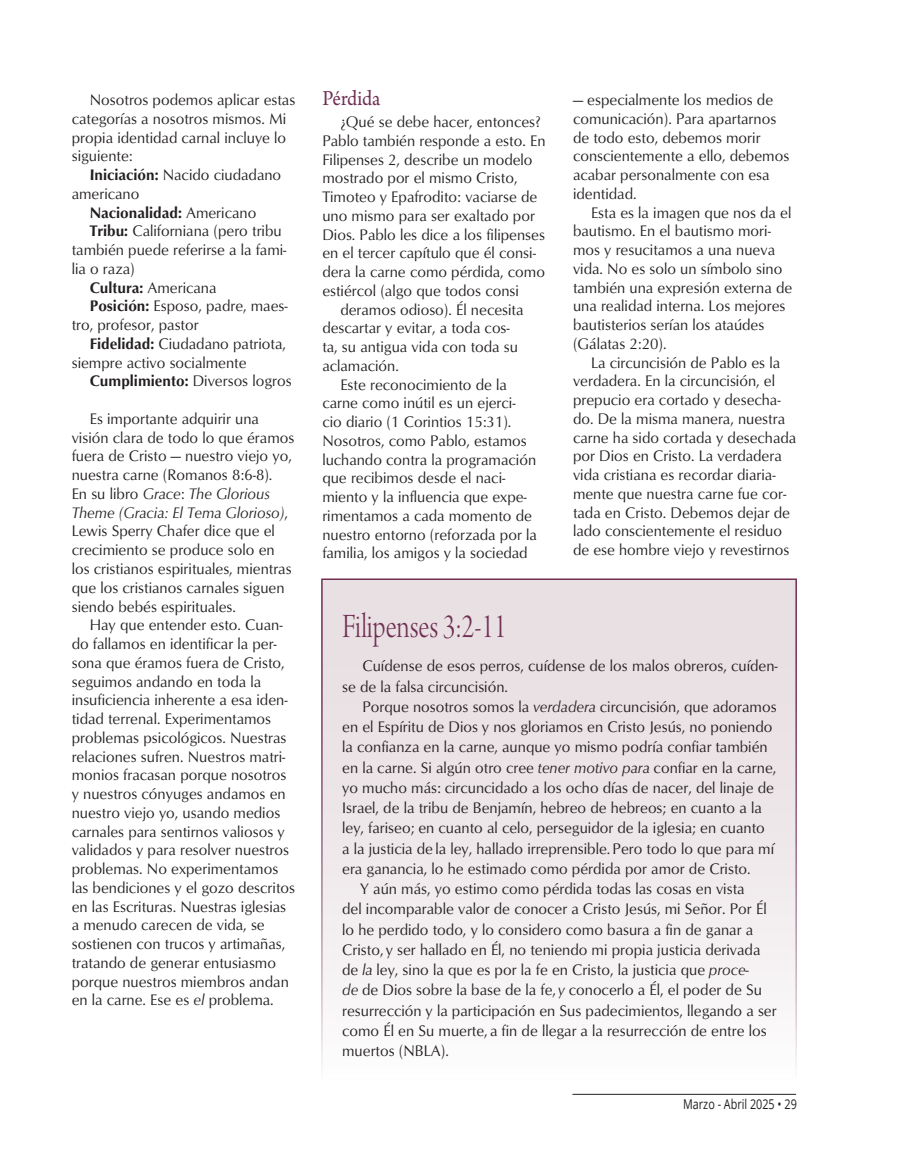
<style>
.page{position:relative;width:905px;height:1175px;background:#fff}
.page>*{position:absolute;margin:0;border:0;box-sizing:border-box;transform-origin:0 0}
.Atricle_-_Sidebar_Titles{font:36px "Arno Pro Light Display";color:#702f53;scale:.8 1}
.Article_-_Subhead{font:22.5px "Arno Pro";letter-spacing:-.005em;color:#702f53;scale:.9 1}
.Article_-_Main_text_10_5x12_5{font:15.75px/18.8px "Optimum";color:#231f20;scale:.96 1}
.Article_-_Main_text_10_5x12_5-2{font:700 15.75px "Optimum";color:#231f20;scale:.96 1}
.t1{font:13.5px "Open Sans";color:#231f20;scale:.8 1}
.s1{font-weight:700}
.s2{font-weight:400}
.s3{font-style:italic}
</style>
<div class="page">
<hr style="left:572px;top:1094px;width:224px;height:1px;background:#231f20">
<div style="left:321px;top:578px;width:475px;height:502px;background:linear-gradient(to bottom,#e5dbde,#fbf9fa)"></div>
<p class="Article_-_Main_text_10_5x12_5" style="left:72px;top:90px;width:234px;text-indent:18px">Nosotros podemos aplicar estas categorías a nosotros mismos. Mi propia identidad carnal incluye lo siguiente:</p>
<p class="Article_-_Main_text_10_5x12_5" style="left:72px;top:165px;width:220px;text-indent:18px"><span class="s1">Iniciación:</span> Nacido ciudadano americano</p>
<p class="Article_-_Main_text_10_5x12_5-2" style="left:90px;top:203px;width:175px">Nacionalidad: <span class="s2">Americano</span></p>
<p class="Article_-_Main_text_10_5x12_5" style="left:72px;top:221px;width:225px;text-indent:18px"><span class="s1">Tribu:</span> Californiana (pero tribu también puede referirse a la fami&shy;lia o raza)</p>
<p class="Article_-_Main_text_10_5x12_5" style="left:90px;top:277px;width:134px"><span class="s1">Cultura:</span> Americana</p>
<p class="Article_-_Main_text_10_5x12_5" style="left:72px;top:296px;width:227px;text-indent:18px"><span class="s1">Posición:</span> Esposo, padre, maes&shy;tro, profesor, pastor</p>
<p class="Article_-_Main_text_10_5x12_5" style="left:72px;top:334px;width:225px;text-indent:18px"><span class="s1">Fidelidad:</span> Ciudadano patriota, siempre activo socialmente</p>
<p class="Article_-_Main_text_10_5x12_5" style="left:90px;top:371px;width:212px"><span class="s1">Cumplimiento:</span> Diversos logros</p>
<p class="Article_-_Main_text_10_5x12_5" style="left:72px;top:409px;width:233px;text-indent:18px">Es importante adquirir una visión clara de todo lo que éramos fuera de Cristo — nuestro viejo yo, nuestra carne (Romanos 8:6-8).<br>En su libro <span class="s3">Grace</span>: <span class="s3">The Glorious<br>Theme (Gracia: El Tema Glorioso)</span>,<br>Lewis Sperry Chafer dice que el crecimiento se produce solo en los cristianos espirituales, mientras que los cristianos carnales siguen siendo bebés espirituales.</p>
<p class="Article_-_Main_text_10_5x12_5" style="left:72px;top:615px;width:234px;text-indent:18px">Hay que entender esto. Cuan&shy;do fallamos en identificar la per&shy;sona que éramos fuera de Cristo, seguimos andando en toda la insuficiencia inherente a esa iden&shy;tidad terrenal. Experimentamos problemas psicológicos. Nuestras relaciones sufren. Nuestros matri&shy;monios fracasan porque nosotros y nuestros cónyuges andamos en nuestro viejo yo, usando medios carnales para sentirnos valiosos y validados y para resolver nuestros problemas. No experimentamos las bendiciones y el gozo descritos en las Escrituras. Nuestras iglesias a menudo carecen de vida, se sostienen con trucos y artimañas, tratando de generar entusiasmo porque nuestros miembros andan en la carne. Ese es <span class="s3">el</span> problema.</p>
<p class="Article_-_Subhead" style="left:322px;top:86px;width:66px">Pérdida</p>
<p class="Article_-_Main_text_10_5x12_5" style="left:322px;top:112px;width:234px;text-indent:18px">¿Qué se debe hacer, entonces?<br>Pablo también responde a esto. En<br>Filipenses 2, describe un modelo mostrado por el mismo Cristo,<br>Timoteo y Epafrodito: vaciarse de uno mismo para ser exaltado por<br>Dios. Pablo les dice a los filipenses en el tercer capítulo que él consi&shy;dera la carne como pérdida, como estiércol (algo que todos consi</p>
<p class="Article_-_Main_text_10_5x12_5" style="left:322px;top:299px;width:211px;text-indent:18px">deramos odioso). Él necesita descartar y evitar, a toda cos&shy;ta, su antigua vida con toda su aclamación.</p>
<p class="Article_-_Main_text_10_5x12_5" style="left:322px;top:374px;width:225px;text-indent:18px">Este reconocimiento de la carne como inútil es un ejerci&shy;cio diario (1 Corintios 15:31).<br>Nosotros, como Pablo, estamos luchando contra la programación que recibimos desde el naci&shy;miento y la influencia que expe&shy;rimentamos a cada momento de nuestro entorno (reforzada por la familia, los amigos y la sociedad</p>
<p class="Article_-_Main_text_10_5x12_5" style="left:573px;top:90px;width:227px">— especialmente los medios de comunicación). Para apartarnos de todo esto, debemos morir conscientemente a ello, debemos acabar personalmente con esa identidad.</p>
<p class="Article_-_Main_text_10_5x12_5" style="left:573px;top:202px;width:230px;text-indent:18px">Esta es la imagen que nos da el bautismo. En el bautismo mori&shy;mos y resucitamos a una nueva vida. No es solo un símbolo sino también una expresión externa de una realidad interna. Los mejores bautisterios serían los ataúdes (Gálatas 2:20).</p>
<p class="Article_-_Main_text_10_5x12_5" style="left:573px;top:352px;width:234px;text-indent:18px">La circuncisión de Pablo es la verdadera. En la circuncisión, el prepucio era cortado y desecha&shy;do. De la misma manera, nuestra carne ha sido cortada y desechada por Dios en Cristo. La verdadera vida cristiana es recordar diaria&shy;mente que nuestra carne fue cor&shy;tada en Cristo. Debemos dejar de lado conscientemente el residuo de ese hombre viejo y revestirnos</p>
<p class="Atricle_-_Sidebar_Titles" style="left:342px;top:607px;width:207px">Filipenses 3:2-11</p>
<p class="Article_-_Main_text_10_5x12_5" style="left:342px;top:655px;width:455px;line-height:20.2px;text-indent:20px">Cuídense de esos perros, cuídense de los malos obreros, cuíden&shy;se de la falsa circuncisión.</p>
<p class="Article_-_Main_text_10_5x12_5" style="left:342px;top:696px;width:454px;line-height:20.2px;text-indent:20px">Porque nosotros somos la <span class="s3">verdadera</span> circuncisión, que adoramos en el Espíritu de Dios y nos gloriamos en Cristo Jesús, no poniendo la confianza en la carne, aunque yo mismo podría confiar también en la carne. Si algún otro cree <span class="s3">tener motivo para</span> confiar en la carne, yo mucho más: circuncidado a los ocho días de nacer, del linaje de Israel, de la tribu de Benjamín, hebreo de hebreos; en cuanto a la ley, fariseo; en cuanto al celo, perseguidor de la iglesia; en cuanto<br>a la justicia de la ley, hallado irreprensible. Pero todo lo que para mí era ganancia, lo he estimado como pérdida por amor de Cristo.</p>
<p class="Article_-_Main_text_10_5x12_5" style="left:342px;top:878px;width:454px;line-height:20.2px;text-indent:18px">Y aún más, yo estimo como pérdida todas las cosas en vista<br>del incomparable valor de conocer a Cristo Jesús, mi Señor. Por Él lo he perdido todo, y lo considero como basura a fin de ganar a Cristo, y ser hallado en Él, no teniendo mi propia justicia derivada de <span class="s3">la</span> ley, sino la que es por la fe en Cristo, la justicia que <span class="s3">proce-<br>de</span> de Dios sobre la base de la fe, <span class="s3">y</span> conocerlo a Él, el poder de Su resurrección y la participación en Sus padecimientos, llegando a ser como Él en Su muerte, a fin de llegar a la resurrección de entre los muertos (NBLA).</p>
<p class="t1" style="left:683px;top:1095px;width:144px">Marzo - Abril 2025 • 29</p>
</div>
